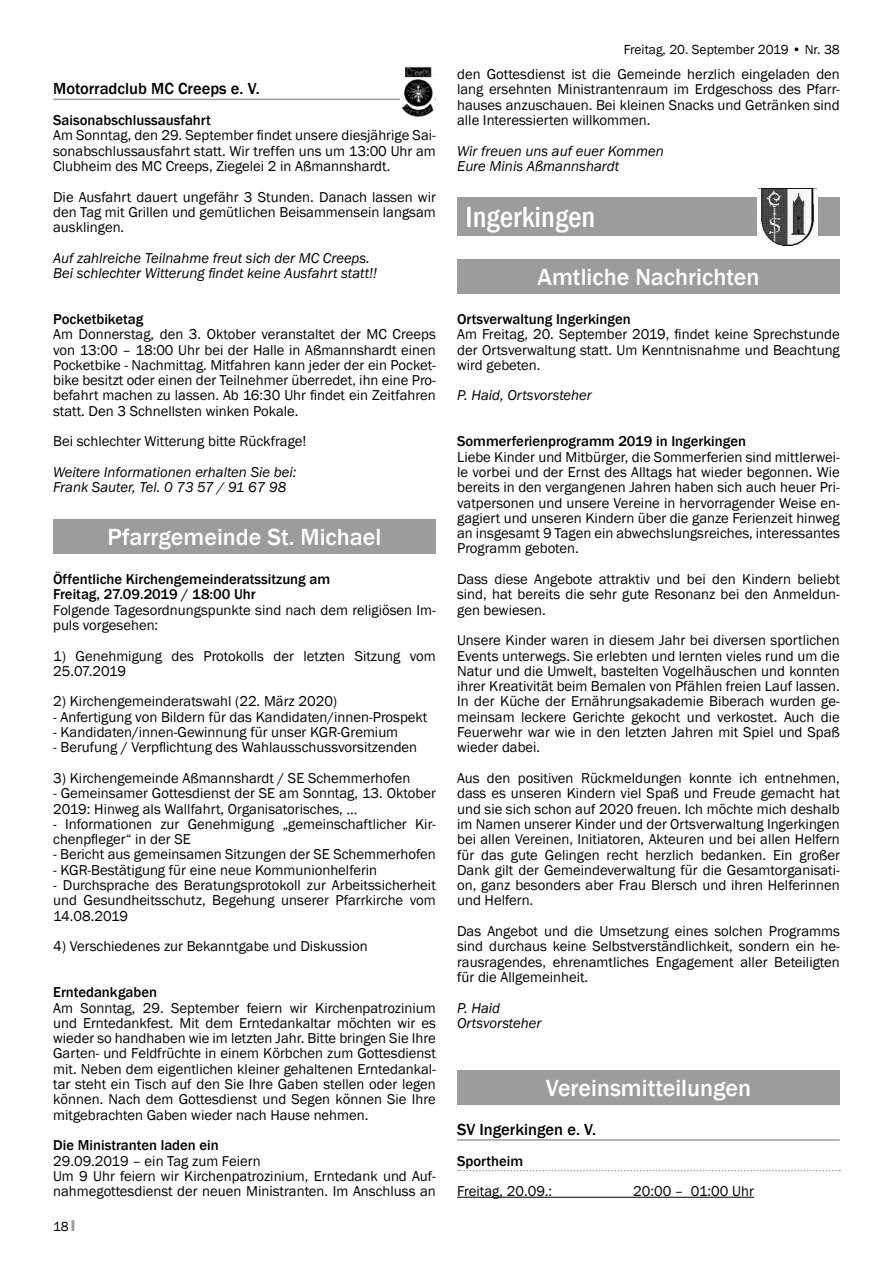
<style>
.page{position:relative;width:893px;height:1263px;background:#fff}
.page>*{position:absolute;margin:0;border:0;box-sizing:border-box;transform-origin:0 0}
.t1{font:500 condensed 30px "Franklin Gothic";color:#fff}
.t2{font:500 24px "Franklin Gothic";color:#fff}
.t3{font:500 16.5px "Franklin Gothic";color:#000}
.t4{font:14.7px/15.3px "Franklin Gothic";color:#000;text-align:justify}
.t5{font:italic 14.7px/15.3px "Franklin Gothic";color:#000}
.t6{font:500 14.7px/15.3px "Franklin Gothic";color:#000}
.t7{font:13.5px "Franklin Gothic";color:#000}
.s1{font-family:"Impact";color:#9c9c9d}
</style>
<div class="page">
<hr style="left:457px;top:1139px;width:383px;height:2px;background:#9c9c9d">
<svg style="left:458px;top:1170px;width:382px;height:1px"></svg>
<hr style="left:457px;top:1197px;width:297px;height:1px;background:#000">
<div style="left:457px;top:198px;width:383px;height:38px;background:#9c9c9d"></div>
<div style="left:757px;top:185px;width:61px;height:62px;background:#fff"></div>
<img style="left:759px;top:188px;width:57px;height:58px">
<div style="left:457px;top:259px;width:383px;height:34px;background:#9c9c9d"></div>
<div style="left:457px;top:1070px;width:383px;height:34px;background:#9c9c9d"></div>
<hr style="left:53px;top:99px;width:383px;height:1px;background:#9c9c9d">
<img style="left:400px;top:67px;width:35px;height:49px">
<div style="left:53px;top:519px;width:383px;height:34px;background:#9c9c9d"></div>
<p class="t3" style="left:53px;top:79px;width:208px">Motorradclub MC Creeps e. V.</p>
<p class="t6" style="left:53px;top:113px;width:159px">Saisonabschlussausfahrt</p>
<p class="t4" style="left:53px;top:128px;width:384px">Am Sonntag, den 29. September findet unsere diesjährige Sai&shy;sonabschlussausfahrt statt. Wir treffen uns um 13:00 Uhr am Clubheim des MC Creeps, Ziegelei 2 in Aßmannshardt.</p>
<p class="t4" style="left:53px;top:189px;width:384px">Die Ausfahrt dauert ungefähr 3 Stunden. Danach lassen wir den Tag mit Grillen und gemütlichen Beisammensein langsam ausklingen.</p>
<p class="t5" style="left:53px;top:250px;width:325px">Auf zahlreiche Teilnahme freut sich der MC Creeps.<br>Bei schlechter Witterung findet keine Ausfahrt statt!!</p>
<p class="t6" style="left:53px;top:312px;width:92px">Pocketbiketag</p>
<p class="t4" style="left:53px;top:327px;width:384px">Am Donnerstag, den 3. Oktober veranstaltet der MC Creeps von 13:00 – 18:00 Uhr bei der Halle in Aßmannshardt einen Pocketbike - Nachmittag. Mitfahren kann jeder der ein Pocket&shy;bike besitzt oder einen der Teilnehmer überredet, ihn eine Pro&shy;befahrt machen zu lassen. Ab 16:30 Uhr findet ein Zeitfahren statt. Den 3 Schnellsten winken Pokale.</p>
<p class="t4" style="left:53px;top:434px;width:255px">Bei schlechter Witterung bitte Rückfrage!</p>
<p class="t5" style="left:53px;top:465px;width:245px">Weitere Informationen erhalten Sie bei:<br>Frank Sauter, Tel. 0 73 57 / 91 67 98</p>
<h2 class="t2" style="left:108px;top:522px;width:275px">Pfarrgemeinde St. Michael</h2>
<p class="t6" style="left:53px;top:572px;width:279px">Öffentliche Kirchengemeinderatssitzung am<br>Freitag, 27.09.2019 / 18:00 Uhr</p>
<p class="t4" style="left:53px;top:602px;width:384px">Folgende Tagesordnungspunkte sind nach dem religiösen Im&shy;puls vorgesehen:</p>
<p class="t4" style="left:53px;top:648px;width:384px">1) Genehmigung des Protokolls der letzten Sitzung vom<br>25.07.2019</p>
<p class="t4" style="left:53px;top:694px;width:286px">2) Kirchengemeinderatswahl (22. März 2020)</p>
<p class="t4" style="left:53px;top:709px;width:376px">- Anfertigung von Bildern für das Kandidaten/innen-Prospekt</p>
<p class="t4" style="left:53px;top:725px;width:347px">- Kandidaten/innen-Gewinnung für unser KGR-Gremium</p>
<p class="t4" style="left:53px;top:740px;width:366px">- Berufung / Verpflichtung des Wahlausschussvorsitzenden</p>
<p class="t4" style="left:53px;top:771px;width:359px">3) Kirchengemeinde Aßmannshardt / SE Schemmerhofen</p>
<p class="t4" style="left:53px;top:786px;width:384px">- Gemeinsamer Gottesdienst der SE am Sonntag, 13. Oktober<br>2019: Hinweg als Wallfahrt, Organisatorisches, …</p>
<p class="t4" style="left:53px;top:817px;width:384px">- Informationen zur Genehmigung „gemeinschaftlicher Kir&shy;chenpfleger“ in der SE</p>
<p class="t4" style="left:53px;top:847px;width:384px">- Bericht aus gemeinsamen Sitzungen der SE Schemmerhofen</p>
<p class="t4" style="left:53px;top:862px;width:326px">- KGR-Bestätigung für eine neue Kommunionhelferin</p>
<p class="t4" style="left:53px;top:878px;width:384px">- Durchsprache des Beratungsprotokoll zur Arbeitssicherheit und Gesundheitsschutz, Begehung unserer Pfarrkirche vom 14.08.2019</p>
<p class="t4" style="left:53px;top:939px;width:316px">4) Verschiedenes zur Bekanntgabe und Diskussion</p>
<p class="t6" style="left:53px;top:985px;width:106px">Erntedankgaben</p>
<p class="t4" style="left:53px;top:1000px;width:384px">Am Sonntag, 29. September feiern wir Kirchenpatrozinium und Erntedankfest. Mit dem Erntedankaltar möchten wir es wieder so handhaben wie im letzten Jahr. Bitte bringen Sie Ihre Garten- und Feldfrüchte in einem Körbchen zum Gottesdienst mit. Neben dem eigentlichen kleiner gehaltenen Erntedankal&shy;tar steht ein Tisch auf den Sie Ihre Gaben stellen oder legen können. Nach dem Gottesdienst und Segen können Sie Ihre mitgebrachten Gaben wieder nach Hause nehmen.</p>
<p class="t6" style="left:53px;top:1138px;width:167px">Die Ministranten laden ein</p>
<p class="t4" style="left:53px;top:1153px;width:384px;text-align:left">29.09.2019 – ein Tag zum Feiern<br>Um 9 Uhr feiern wir Kirchenpatrozinium, Erntedank und Auf&shy;nahmegottesdienst der neuen Ministranten. Im Anschluss an</p>
<p class="t7" style="left:53px;top:1218px;width:24px">18 <span class="s1">I</span></p>
<p class="t7" style="left:624px;top:41px;width:218px">Freitag, 20. September 2019 • Nr. 38</p>
<p class="t4" style="left:457px;top:67px;width:384px">den Gottesdienst ist die Gemeinde herzlich eingeladen den lang ersehnten Ministrantenraum im Erdgeschoss des Pfarr&shy;hauses anzuschauen. Bei kleinen Snacks und Getränken sind alle Interessierten willkommen.</p>
<p class="t5" style="left:457px;top:143px;width:208px">Wir freuen uns auf euer Kommen<br>Eure Minis Aßmannshardt</p>
<h1 class="t1" style="left:466px;top:198px;width:131px">Ingerkingen</h1>
<h2 class="t2" style="left:538px;top:262px;width:223px">Amtliche Nachrichten</h2>
<p class="t6" style="left:457px;top:311px;width:175px">Ortsverwaltung Ingerkingen</p>
<p class="t4" style="left:457px;top:327px;width:384px">Am Freitag, 20. September 2019, findet keine Sprechstunde der Ortsverwaltung statt. Um Kenntnisnahme und Beachtung wird gebeten.</p>
<p class="t5" style="left:457px;top:388px;width:136px">P. Haid, Ortsvorsteher</p>
<p class="t6" style="left:457px;top:434px;width:290px">Sommerferienprogramm 2019 in Ingerkingen</p>
<p class="t4" style="left:457px;top:449px;width:384px">Liebe Kinder und Mitbürger, die Sommerferien sind mittlerwei&shy;le vorbei und der Ernst des Alltags hat wieder begonnen. Wie bereits in den vergangenen Jahren haben sich auch heuer Pri&shy;vatpersonen und unsere Vereine in hervorragender Weise en&shy;gagiert und unseren Kindern über die ganze Ferienzeit hinweg an insgesamt 9 Tagen ein abwechslungsreiches, interessantes Programm geboten.</p>
<p class="t4" style="left:457px;top:572px;width:384px">Dass diese Angebote attraktiv und bei den Kindern beliebt sind, hat bereits die sehr gute Resonanz bei den Anmeldun&shy;gen bewiesen.</p>
<p class="t4" style="left:457px;top:633px;width:384px">Unsere Kinder waren in diesem Jahr bei diversen sportlichen Events unterwegs. Sie erlebten und lernten vieles rund um die Natur und die Umwelt, bastelten Vogelhäuschen und konnten ihrer Kreativität beim Bemalen von Pfählen freien Lauf lassen.<br>In der Küche der Ernährungsakademie Biberach wurden ge&shy;meinsam leckere Gerichte gekocht und verkostet. Auch die Feuerwehr war wie in den letzten Jahren mit Spiel und Spaß wieder dabei.</p>
<p class="t4" style="left:457px;top:771px;width:384px">Aus den positiven Rückmeldungen konnte ich entnehmen, dass es unseren Kindern viel Spaß und Freude gemacht hat und sie sich schon auf 2020 freuen. Ich möchte mich deshalb im Namen unserer Kinder und der Ortsverwaltung Ingerkingen bei allen Vereinen, Initiatoren, Akteuren und bei allen Helfern für das gute Gelingen recht herzlich bedanken. Ein großer Dank gilt der Gemeindeverwaltung für die Gesamtorganisati&shy;on, ganz besonders aber Frau Blersch und ihren Helferinnen und Helfern.</p>
<p class="t4" style="left:457px;top:924px;width:384px">Das Angebot und die Umsetzung eines solchen Programms sind durchaus keine Selbstverständlichkeit, sondern ein he&shy;rausragendes, ehrenamtliches Engagement aller Beteiligten für die Allgemeinheit.</p>
<p class="t5" style="left:457px;top:1000px;width:86px">P. Haid<br>Ortsvorsteher</p>
<h2 class="t2" style="left:546px;top:1073px;width:207px">Vereinsmitteilungen</h2>
<p class="t3" style="left:457px;top:1119px;width:141px">SV Ingerkingen e. V.</p>
<p class="t6" style="left:457px;top:1153px;width:68px">Sportheim</p>
<p class="t4" style="left:457px;top:1184px;width:97px">Freitag, 20.09.:</p>
<p class="t4" style="left:633px;top:1184px;width:122px">20:00 – 01:00 Uhr</p>
</div>
